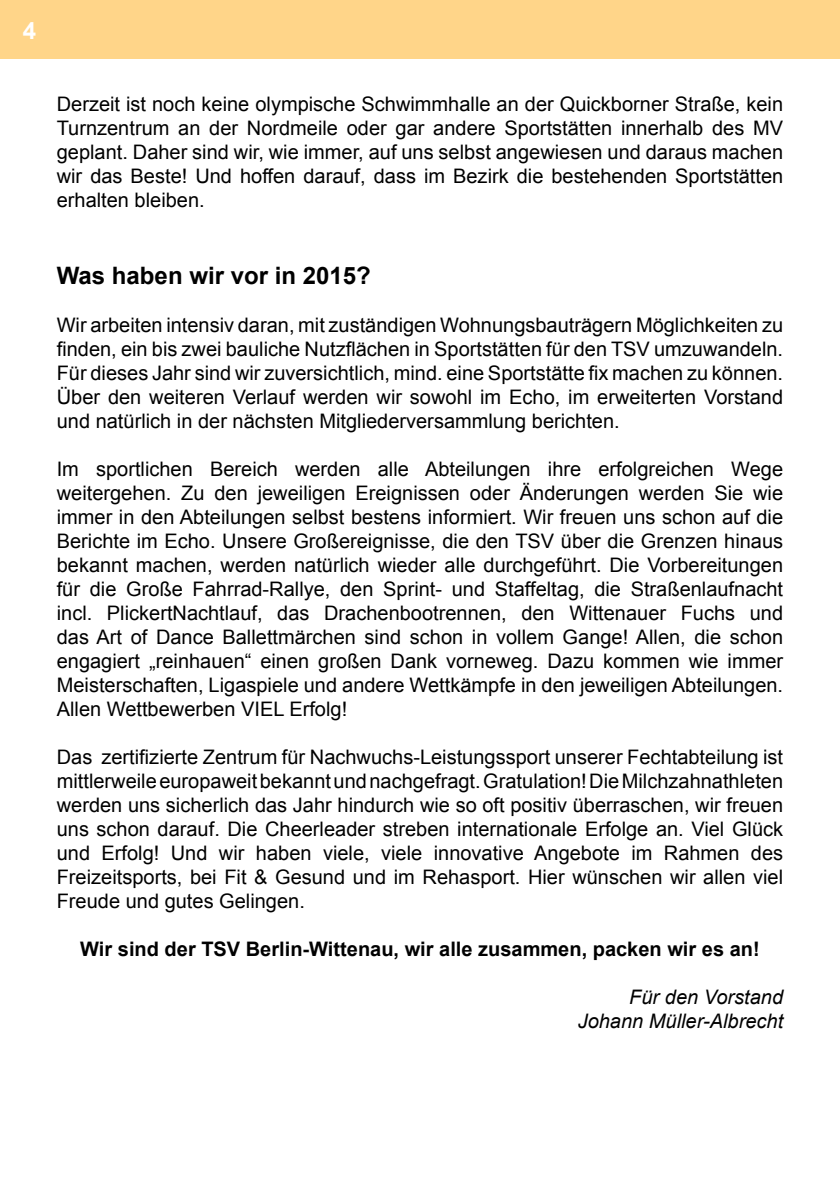
<style>
.page{position:relative;width:840px;height:1191px;background:#fff}
.page>*{position:absolute;margin:0;border:0;box-sizing:border-box;transform-origin:0 0}
.t1{font:700 24px "Arial";color:#000}
.t2{font:700 24px "Arial";color:#fff}
.t3{font:20px/24px "Arial";color:#000;text-align:justify}
.t4{font:700 20px "Arial";color:#000}
.t5{font:italic 20px/24px "Arial";color:#000;text-align:right}
</style>
<div class="page">
<div style="left:0;top:0;width:839px;height:58px;background:#ffd589"></div>
<p class="t2" style="left:23px;top:13px;width:15px">4</p>
<p class="t3" style="left:57px;top:92px;width:727px">Derzeit ist noch keine olympische Schwimmhalle an der Quickborner Straße, kein Turnzentrum an der Nordmeile oder gar andere Sportstätten innerhalb des MV geplant. Daher sind wir, wie immer, auf uns selbst angewiesen und daraus machen wir das Beste! Und hoffen darauf, dass im Bezirk die bestehenden Sportstätten erhalten bleiben.</p>
<p class="t1" style="left:57px;top:258px;width:315px">Was haben wir vor in 2015?</p>
<p class="t3" style="left:57px;top:313px;width:727px">Wir arbeiten intensiv daran, mit zuständigen Wohnungsbauträgern Möglichkeiten zu finden, ein bis zwei bauliche Nutzflächen in Sportstätten für den TSV umzuwandeln.<br>Für dieses Jahr sind wir zuversichtlich, mind. eine Sportstätte fix machen zu können.<br>Über den weiteren Verlauf werden wir sowohl im Echo, im erweiterten Vorstand und natürlich in der nächsten Mitgliederversammlung berichten.</p>
<p class="t3" style="left:57px;top:457px;width:727px">Im sportlichen Bereich werden alle Abteilungen ihre erfolgreichen Wege weitergehen. Zu den jeweiligen Ereignissen oder Änderungen werden Sie wie immer in den Abteilungen selbst bestens informiert. Wir freuen uns schon auf die Berichte im Echo. Unsere Großereignisse, die den TSV über die Grenzen hinaus bekannt machen, werden natürlich wieder alle durchgeführt. Die Vorbereitungen für die Große Fahrrad-Rallye, den Sprint- und Staffeltag, die Straßenlaufnacht incl. PlickertNachtlauf, das Drachenbootrennen, den Wittenauer Fuchs und das Art of Dance Ballettmärchen sind schon in vollem Gange! Allen, die schon engagiert „reinhauen“ einen großen Dank vorneweg. Dazu kommen wie immer Meisterschaften, Ligaspiele und andere Wettkämpfe in den jeweiligen Abteilungen.<br>Allen Wettbewerben VIEL Erfolg!</p>
<p class="t3" style="left:57px;top:745px;width:727px">Das zertifizierte Zentrum für Nachwuchs-Leistungssport unserer Fechtabteilung ist mittlerweile europaweit bekannt und nachgefragt. Gratulation! Die Milchzahnathleten werden uns sicherlich das Jahr hindurch wie so oft positiv überraschen, wir freuen uns schon darauf. Die Cheerleader streben internationale Erfolge an. Viel Glück und Erfolg! Und wir haben viele, viele innovative Angebote im Rahmen des Freizeitsports, bei Fit &amp; Gesund und im Rehasport. Hier wünschen wir allen viel Freude und gutes Gelingen.</p>
<p class="t4" style="left:80px;top:935px;width:680px">Wir sind der TSV Berlin-Wittenau, wir alle zusammen, packen wir es an!</p>
<p class="t5" style="left:577px;top:985px;width:207px">Für den Vorstand<br>Johann Müller-Albrecht</p>
</div>
